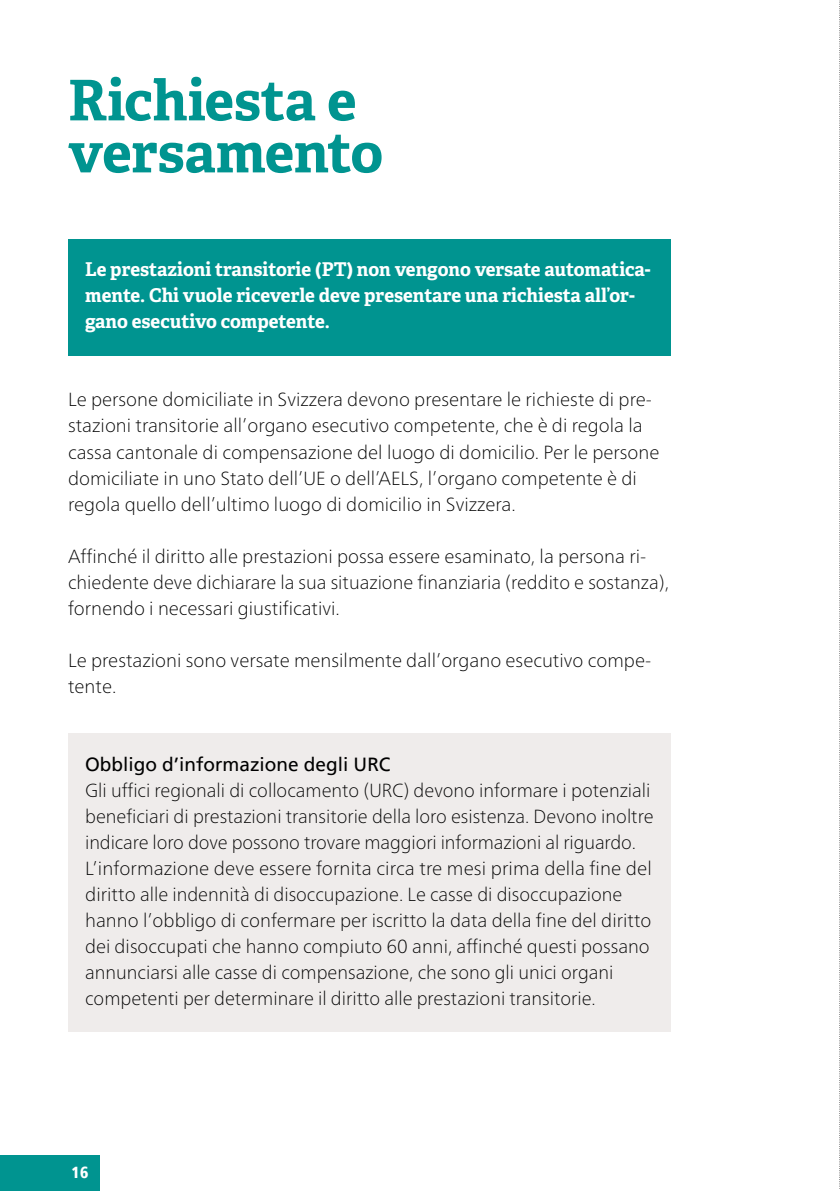
<style>
.page{position:relative;width:840px;height:1191px;background:#fff}
.page>*{position:absolute;margin:0;border:0;box-sizing:border-box;transform-origin:0 0}
.Haupttitel_Adelle_Bold_28pt_H1{font:700 56px/52px "Adelle";letter-spacing:-.005em;color:#009490}
.graue_Kasten{font:100 19px/26px "Frutiger Neue LT Pro";color:#000}
.LAUFTEXT{font:100 19px/26px "Frutiger Neue LT Pro";color:#000}
.Lead{font:700 19px/26px "Adelle";color:#fff}
.graue_Kasten-2{font:19px "Frutiger LT Pro";color:#000}
.t1{font:900 condensed 16px "Frutiger LT Pro";color:#fff}
</style>
<div class="page">
<div style="left:0;top:1155px;width:99px;height:36px;background:#009490"></div>
<div style="left:68px;top:239px;width:602px;height:117px;background:#009490"></div>
<div style="left:68px;top:733px;width:602px;height:65px;background:#efeceb"></div>
<div style="left:68px;top:759px;width:602px;height:273px;background:#efeceb"></div>
<svg style="left:839px;top:0;width:1px;height:1189px"></svg>
<h1 class="Haupttitel_Adelle_Bold_28pt_H1" style="left:68px;top:75px;width:316px">Richiesta e versamento</h1>
<p class="Lead" style="left:85px;top:257px;width:566px">Le prestazioni transitorie (PT) non vengono versate automatica&shy;mente. Chi vuole riceverle deve presentare una richiesta all’or&shy;gano esecutivo competente.</p>
<p class="LAUFTEXT" style="left:68px;top:387px;width:592px">Le persone domiciliate in Svizzera devono presentare le richieste di pre&shy;stazioni transitorie all’organo esecutivo competente, che è di regola la cassa cantonale di compensazione del luogo di domicilio. Per le persone domiciliate in uno Stato dell’UE o dell’AELS, l’organo competente è di regola quello dell’ultimo luogo di domicilio in Svizzera.</p>
<p class="LAUFTEXT" style="left:68px;top:543px;width:602px">Affinché il diritto alle prestazioni possa essere esaminato, la persona ri&shy;chiedente deve dichiarare la sua situazione finanziaria (reddito e sostanza), fornendo i necessari giustificativi.</p>
<p class="LAUFTEXT" style="left:68px;top:647px;width:584px">Le prestazioni sono versate mensilmente dall’organo esecutivo compe&shy;tente.</p>
<p class="graue_Kasten-2" style="left:85px;top:753px;width:307px">Obbligo d’informazione degli URC</p>
<p class="graue_Kasten" style="left:85px;top:777px;width:569px">Gli uffici regionali di collocamento (URC) devono informare i potenziali beneficiari di prestazioni transitorie della loro esistenza. Devono inoltre indicare loro dove possono trovare maggiori informazioni al riguardo.<br>L’informazione deve essere fornita circa tre mesi prima della fine del diritto alle indennità di disoccupazione. Le casse di disoccupazione hanno l’obbligo di confermare per iscritto la data della fine del diritto dei disoccupati che hanno compiuto 60 anni, affinché questi possano annunciarsi alle casse di compensazione, che sono gli unici organi competenti per determinare il diritto alle prestazioni transitorie.</p>
<p class="t1" style="left:71px;top:1163px;width:19px">16</p>
</div>
